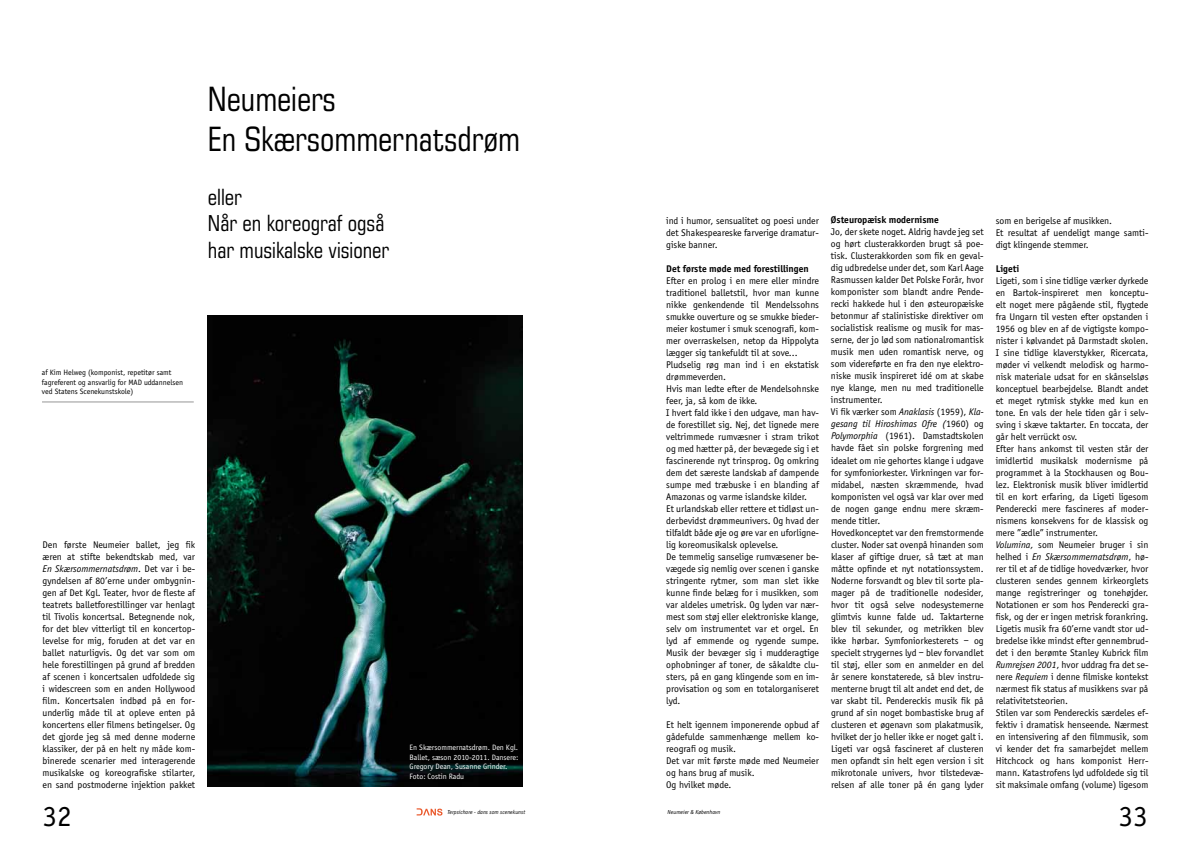
<style>
.page{position:relative;width:1191px;height:842px;background:#fff}
.page>*{position:absolute;margin:0;border:0;box-sizing:border-box;transform-origin:0 0}
.t1{font:condensed 33.5px/40.2px "Square 721 BT";color:#000}
.t2{font:30px "Officina Sans";color:#000}
.t3{font:condensed 22px/26.4px "Square 721 BT";color:#000}
.t4{font:10px/12px "Officina Sans";color:#000}
.t5{font:700 10px "Officina Sans";color:#000}
.t6{font:8px/9.6px "Officina Sans";color:#000}
.t7{font:8px/9.6px "Officina Sans";color:#fff}
.t8{font:italic 6px "Officina Sans";color:#000}
.s1{font-style:italic}
</style>
<div class="page">
<svg style="left:416px;top:808px;width:26px;height:7px"></svg>
<hr style="left:42px;top:401px;width:152px;height:1px;background:#000">
<img style="left:208px;top:315px;width:314px;height:471px">
<h1 class="t1" style="left:208px;top:78px;width:314px">Neumeiers<br>En Skærsommernatsdrøm</h1>
<h3 class="t3" style="left:208px;top:184px;width:183px">eller<br>Når en koreograf også har musikalske visioner</h3>
<p class="t6" style="left:42px;top:368px;width:143px">af Kim Helweg (komponist, repetitør samt fagreferent og ansvarlig for MAD uddannelsen ved Statens Scenekunstskole)</p>
<p class="t4" style="left:43px;top:538px;width:154px;text-align:justify">Den første Neumeier ballet, jeg fik æren at stifte bekendtskab med, var <span class="s1">En Skærsommernatsdrøm</span>. Det var i be&shy;gyndelsen af 80’erne under ombygnin&shy;gen af Det Kgl. Teater, hvor de fleste af teatrets balletforestillinger var henlagt til Tivolis koncertsal. Betegnende nok, for det blev vitterligt til en koncertop&shy;levelse for mig, foruden at det var en ballet naturligvis. Og det var som om hele forestillingen på grund af bredden af scenen i koncertsalen udfoldede sig i widescreen som en anden Hollywood film. Koncertsalen indbød på en for&shy;underlig måde til at opleve enten på koncertens eller filmens betingelser. Og det gjorde jeg så med denne moderne klassiker, der på en helt ny måde kom&shy;binerede scenarier med interagerende musikalske og koreografiske stilarter, en sand postmoderne injektion pakket</p>
<p class="t7" style="left:410px;top:743px;width:110px">En Skærsommernatsdrøm. Den Kgl.<br>Ballet, sæson 2010-2011. Dansere:<br>Gregory Dean, Susanne Grinder.<br>Foto: Costin Radu</p>
<p class="t4" style="left:666px;top:214px;width:154px;text-align:justify">ind i humor, sensualitet og poesi under det Shakespeareske farverige dramatur&shy;giske banner.</p>
<p class="t5" style="left:666px;top:262px;width:144px">Det første møde med forestillingen</p>
<p class="t4" style="left:666px;top:274px;width:154px">Efter en prolog i en mere eller mindre traditionel balletstil, hvor man kunne nikke genkendende til Mendelssohns smukke ouverture og se smukke bieder&shy;meier kostumer i smuk scenografi, kom&shy;mer overraskelsen, netop da Hippolyta lægger sig tankefuldt til at sove...<br>Pludselig røg man ind i en ekstatisk drømmeverden.<br>Hvis man ledte efter de Mendelsohnske feer, ja, så kom de ikke.<br>I hvert fald ikke i den udgave, man hav&shy;de forestillet sig. Nej, det lignede mere veltrimmede rumvæsner i stram trikot og med hætter på, der bevægede sig i et fascinerende nyt trinsprog. Og omkring dem det særeste landskab af dampende sumpe med træbuske i en blanding af Amazonas og varme islandske kilder.<br>Et urlandskab eller rettere et tidløst un&shy;derbevidst drømmeunivers. Og hvad der tilfaldt både øje og øre var en uforligne&shy;lig koreomusikalsk oplevelse.<br>De temmelig sanselige rumvæsener be&shy;vægede sig nemlig over scenen i ganske stringente rytmer, som man slet ikke kunne finde belæg for i musikken, som var aldeles umetrisk. Og lyden var nær&shy;mest som støj eller elektroniske klange, selv om instrumentet var et orgel. En lyd af emmende og rygende sumpe.<br>Musik der bevæger sig i mudderagtige ophobninger af toner, de såkaldte clu&shy;sters, på en gang klingende som en im&shy;provisation og som en totalorganiseret lyd.</p>
<p class="t4" style="left:666px;top:718px;width:154px">Et helt igennem imponerende opbud af gådefulde sammenhænge mellem ko&shy;reografi og musik.<br>Det var mit første møde med Neumeier og hans brug af musik.<br>Og hvilket møde.</p>
<p class="t5" style="left:831px;top:214px;width:109px">Østeuropæisk modernisme</p>
<p class="t4" style="left:831px;top:226px;width:154px">Jo, der skete noget. Aldrig havde jeg set og hørt clusterakkorden brugt så poe&shy;tisk. Clusterakkorden som fik en geval&shy;dig udbredelse under det, som Karl Aage Rasmussen kalder Det Polske Forår, hvor komponister som blandt andre Pende&shy;recki hakkede hul i den østeuropæiske betonmur af stalinistiske direktiver om socialistisk realisme og musik for mas&shy;serne, der jo lød som nationalromantisk musik men uden romantisk nerve, og som videreførte en fra den nye elektro&shy;niske musik inspireret idé om at skabe nye klange, men nu med traditionelle instrumenter.<br>Vi fik værker som <span class="s1">Anaklasis</span> (1959), <span class="s1">Kla&shy;gesang til Hiroshimas Ofre (</span>1960) og <span class="s1">Polymorphia</span> (1961). Damstadtskolen havde fået sin polske forgrening med idealet om nie gehortes klange i udgave for symfoniorkester. Virkningen var for&shy;midabel, næsten skræmmende, hvad komponisten vel også var klar over med de nogen gange endnu mere skræm&shy;mende titler.<br>Hovedkonceptet var den fremstormende cluster. Noder sat ovenpå hinanden som klaser af giftige druer, så tæt at man måtte opfinde et nyt notationssystem.<br>Noderne forsvandt og blev til sorte pla&shy;mager på de traditionelle nodesider, hvor tit også selve nodesystemerne glimtvis kunne falde ud. Taktarterne blev til sekunder, og metrikken blev ikke hørbar. Symfoniorkesterets – og specielt strygernes lyd – blev forvandlet til støj, eller som en anmelder en del år senere konstaterede, så blev instru&shy;menterne brugt til alt andet end det, de var skabt til. Pendereckis musik fik på grund af sin noget bombastiske brug af clusteren et øgenavn som plakatmusik, hvilket der jo heller ikke er noget galt i.<br>Ligeti var også fascineret af clusteren men opfandt sin helt egen version i sit mikrotonale univers, hvor tilstedevæ&shy;relsen af alle toner på én gang lyder</p>
<p class="t4" style="left:995px;top:214px;width:154px">som en berigelse af musikken.<br>Et resultat af uendeligt mange samti&shy;digt klingende stemmer.</p>
<p class="t5" style="left:995px;top:262px;width:25px">Ligeti</p>
<p class="t4" style="left:995px;top:274px;width:154px">Ligeti, som i sine tidlige værker dyrkede en Bartok-inspireret men konceptu&shy;elt noget mere pågående stil, flygtede fra Ungarn til vesten efter opstanden i 1956 og blev en af de vigtigste kompo&shy;nister i kølvandet på Darmstadt skolen.<br>I sine tidlige klaverstykker, Ricercata, møder vi velkendt melodisk og harmo&shy;nisk materiale udsat for en skånselsløs konceptuel bearbejdelse. Blandt andet et meget rytmisk stykke med kun en tone. En vals der hele tiden går i selv&shy;sving i skæve taktarter. En toccata, der går helt verrückt osv.<br>Efter hans ankomst til vesten står der imidlertid musikalsk modernisme på programmet à la Stockhausen og Bou&shy;lez. Elektronisk musik bliver imidlertid til en kort erfaring, da Ligeti ligesom Penderecki mere fascineres af moder&shy;nismens konsekvens for de klassisk og mere ”ædle” instrumenter.<br><span class="s1">Volumina,</span> som Neumeier bruger i sin helhed i <span class="s1">En Skærsommernatsdrøm</span>, hø&shy;rer til et af de tidlige hovedværker, hvor clusteren sendes gennem kirkeorglets mange registreringer og tonehøjder.<br>Notationen er som hos Penderecki gra&shy;fisk, og der er ingen metrisk forankring.<br>Ligetis musik fra 60’erne vandt stor ud&shy;bredelse ikke mindst efter gennembrud&shy;det i den berømte Stanley Kubrick film <span class="s1">Rumrejsen 2001</span>, hvor uddrag fra det se&shy;nere <span class="s1">Requiem</span> i denne filmiske kontekst nærmest fik status af musikkens svar på relativitetsteorien.<br>Stilen var som Pendereckis særdeles ef&shy;fektiv i dramatisk henseende. Nærmest en intensivering af den filmmusik, som vi kender det fra samarbejdet mellem Hitchcock og hans komponist Herr&shy;mann. Katastrofens lyd udfoldede sig til sit maksimale omfang (volume) ligesom</p>
<h2 class="t2" style="left:43px;top:799px;width:31px">32</h2>
<h2 class="t2" style="left:1118px;top:799px;width:31px">33</h2>
<p class="t8" style="left:447px;top:808px;width:79px">Terpsichore - dans som scenekunst</p>
<p class="t8" style="left:667px;top:808px;width:54px">Neumeier &amp; København</p>
</div>
